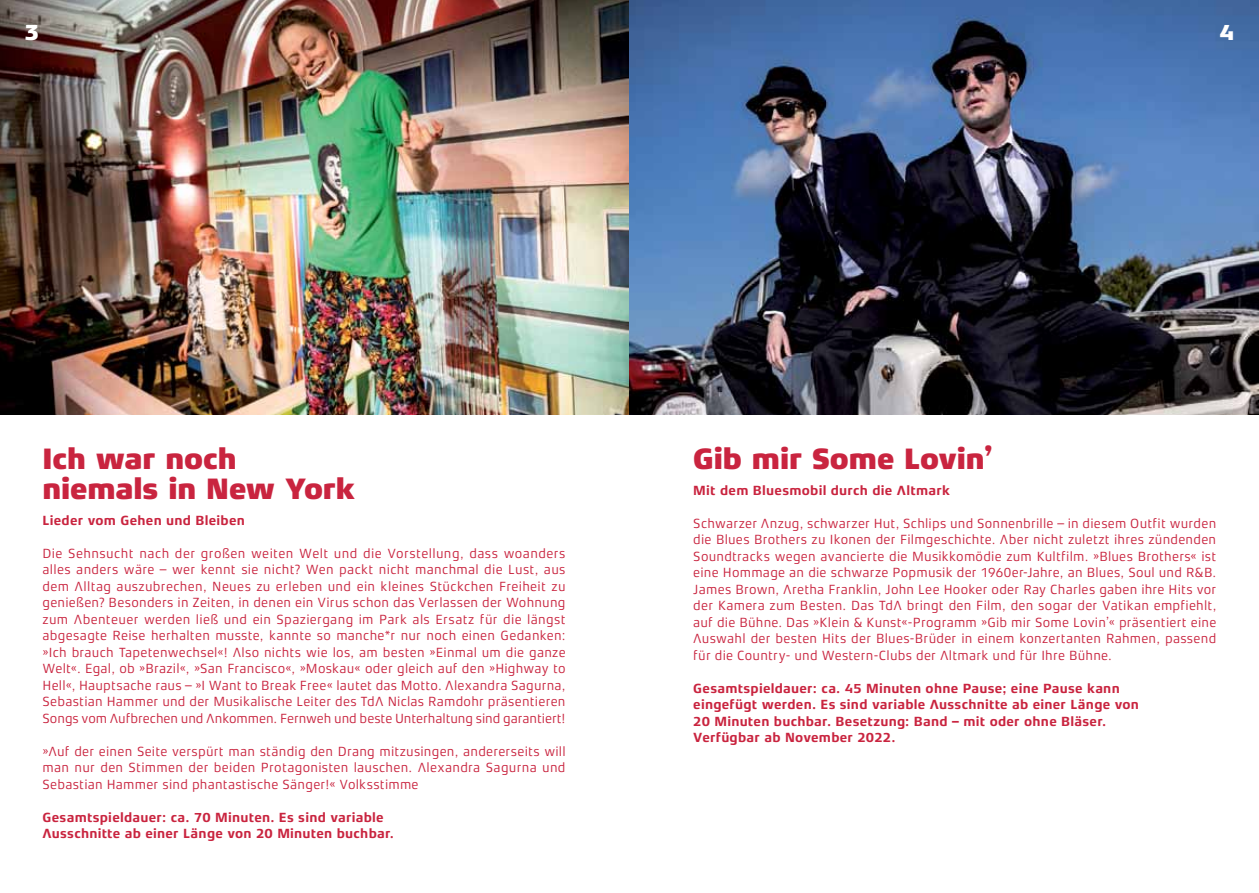
<style>
.page{position:relative;width:1259px;height:893px;background:#fff}
.page>*{position:absolute;margin:0;border:0;box-sizing:border-box;transform-origin:0 0}
.t1{font:800 30px/30px "Td A";letter-spacing:-.005em;color:#c9243f}
.t2{font:800 22.5px "Td A";color:#fff}
.t3{font:13.5px/16.5px "Td A";letter-spacing:.01em;color:#c9243f;text-align:justify}
.t4{font:700 13.5px/16.5px "Td A";letter-spacing:.02em;color:#c9243f}
</style>
<div class="page">
<img style="left:0;top:0;width:629px;height:415px">
<img style="left:629px;top:0;width:630px;height:415px">
<h2 class="t2" style="left:24px;top:20px;width:16px">3</h2>
<h2 class="t2" style="left:1219px;top:20px;width:16px">4</h2>
<h1 class="t1" style="left:43px;top:444px;width:314px">Ich war noch niemals in New York</h1>
<p class="t4" style="left:43px;top:512px;width:204px">Lieder vom Gehen und Bleiben</p>
<p class="t3" style="left:43px;top:545px;width:525px">Die Sehnsucht nach der großen weiten Welt und die Vorstellung, dass woanders alles anders wäre – wer kennt sie nicht? Wen packt nicht manchmal die Lust, aus dem Alltag auszubrechen, Neues zu erleben und ein kleines Stückchen Freiheit zu genießen? Besonders in Zeiten, in denen ein Virus schon das Verlassen der Wohnung zum Abenteuer werden ließ und ein Spaziergang im Park als Ersatz für die längst abgesagte Reise herhalten musste, kannte so manche*r nur noch einen Gedanken: »Ich brauch Tapetenwechsel«! Also nichts wie los, am besten »Einmal um die ganze Welt«. Egal, ob »Brazil«, »San Francisco«, »Moskau« oder gleich auf den »Highway to Hell«, Hauptsache raus – »I Want to Break Free« lautet das Motto. Alexandra Sagurna, Sebastian Hammer und der Musikalische Leiter des TdA Niclas Ramdohr präsentieren Songs vom Aufbrechen und Ankommen. Fernweh und beste Unterhaltung sind garantiert!</p>
<p class="t3" style="left:43px;top:743px;width:524px">»Auf der einen Seite verspürt man ständig den Drang mitzusingen, andererseits will man nur den Stimmen der beiden Protagonisten lauschen. Alexandra Sagurna und Sebastian Hammer sind phantastische Sänger!« Volksstimme</p>
<p class="t4" style="left:43px;top:809px;width:353px">Gesamtspieldauer: ca. 70 Minuten. Es sind variable<br>Ausschnitte ab einer Länge von 20 Minuten buchbar.</p>
<h1 class="t1" style="left:693px;top:444px;width:301px">Gib mir Some Lovin’</h1>
<p class="t4" style="left:693px;top:482px;width:258px">Mit dem Bluesmobil durch die Altmark</p>
<p class="t3" style="left:693px;top:515px;width:524px">Schwarzer Anzug, schwarzer Hut, Schlips und Sonnenbrille – in diesem Outfit wurden die Blues Brothers zu Ikonen der Filmgeschichte. Aber nicht zuletzt ihres zündenden Soundtracks wegen avancierte die Musikkomödie zum Kultfilm. »Blues Brothers« ist eine Hommage an die schwarze Popmusik der 1960er-Jahre, an Blues, Soul und R&amp;B.<br>James Brown, Aretha Franklin, John Lee Hooker oder Ray Charles gaben ihre Hits vor der Kamera zum Besten. Das TdA bringt den Film, den sogar der Vatikan empfiehlt, auf die Bühne. Das »Klein &amp; Kunst«-Programm »Gib mir Some Lovin’« präsentiert eine Auswahl der besten Hits der Blues-Brüder in einem konzertanten Rahmen, passend für die Country- und Western-Clubs der Altmark und für Ihre Bühne.</p>
<p class="t4" style="left:693px;top:680px;width:447px">Gesamtspieldauer: ca. 45 Minuten ohne Pause; eine Pause kann eingefügt werden. Es sind variable Ausschnitte ab einer Länge von 20 Minuten buchbar. Besetzung: Band – mit oder ohne Bläser.<br>Verfügbar ab November 2022.</p>
</div>
